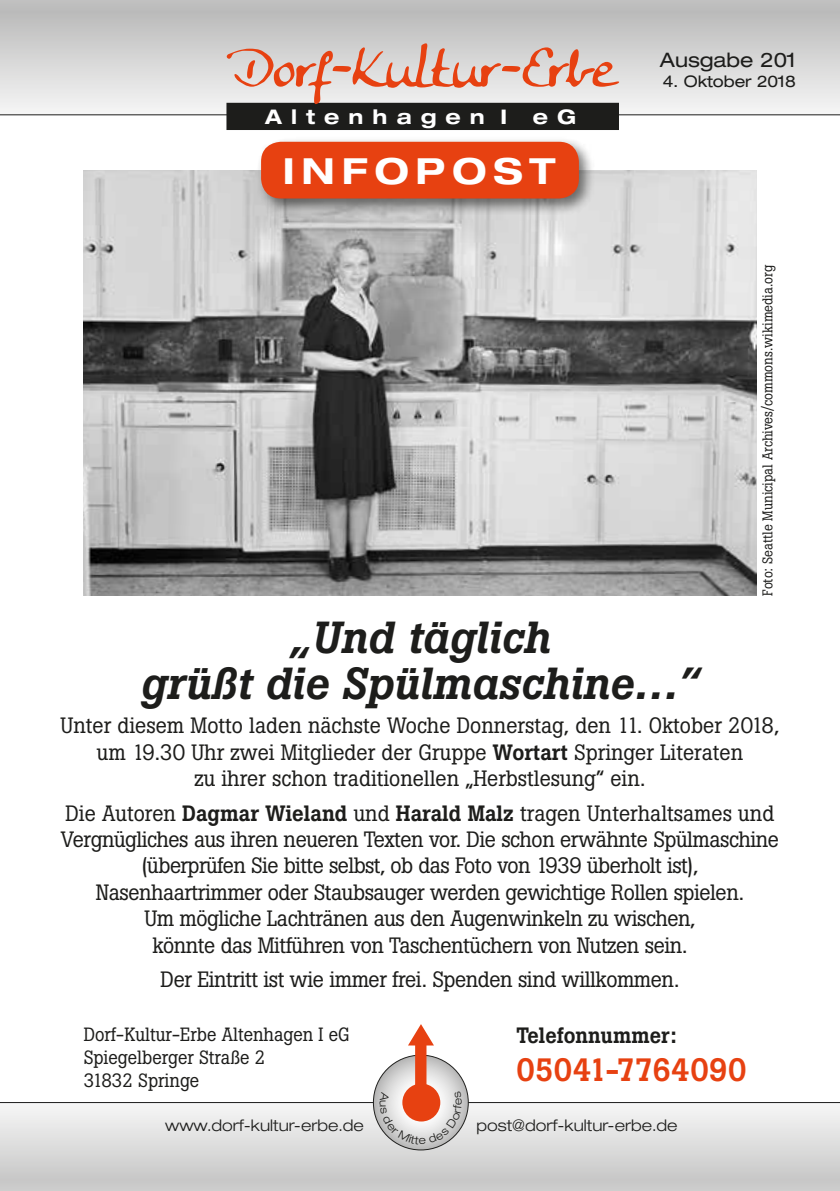
<style>
.page{position:relative;width:840px;height:1191px;background:#fff}
.page>*{position:absolute;margin:0;border:0;box-sizing:border-box;transform-origin:0 0}
.t1{font:53.8px "Anke Calligraphic FG";color:#e74111}
.t2{font:italic 500 44.4px/46px "Boton";color:#1d1d1b;text-align:center}
.t3{font:700 expanded 36px "Helvetica Neue";letter-spacing:.19em;color:#fff}
.t4{font:500 32px "Boton";letter-spacing:.015em;color:#e74111;scale:.95 1}
.t5{font:22px/26.4px "Boton";letter-spacing:-.02em;color:#1d1d1b;text-align:center}
.t6{font:22px/26.4px "Boton";color:#1d1d1b;text-align:center}
.t7{font:500 22px "Boton";color:#1d1d1b;scale:.95 1}
.t8{font:700 expanded 20.2px "Helvetica Neue";letter-spacing:.45em;color:#fff}
.t9{font:expanded 20px "Helvetica Neue";color:#1d1d1b}
.t10{font:19px/23px "Boton";color:#1d1d1b;scale:.95 1}
.t11{font:300 expanded 16px "Helvetica Neue";color:#1d1d1b}
.t12{font:expanded 16px "Helvetica Neue";letter-spacing:-.005em;color:#1d1d1b}
.t13{font:14px "Boton";color:#1d1d1b;scale:.94 1}
.s1{font-weight:500}
</style>
<div class="page">
<div style="left:0;top:0;width:839px;height:11px;background:#bebebe"></div>
<div style="left:0;top:1179px;width:839px;height:12px;background:#cacac9"></div>
<div style="left:0;top:11px;width:839px;height:104px;background:linear-gradient(to bottom,#bbbbba,#f5f5f5)"></div>
<hr style="left:0;top:114px;width:839px;height:1px;background:#1d1d1b">
<div style="left:227px;top:104px;width:390px;height:25px;background:#1d1d1b"></div>
<div style="left:226px;top:103px;width:392px;height:27px;border:2px solid #1d1d1b"></div>
<div style="left:0;top:1102px;width:839px;height:77px;background:linear-gradient(to bottom,#f7f7f7,#c9c9c8)"></div>
<hr style="left:0;top:1102px;width:839px;height:1px;background:#1d1d1b">
<svg style="left:373px;top:1055px;width:95px;height:95px"></svg>
<img style="left:84px;top:170px;width:671px;height:425px">
<div style="left:256px;top:136px;width:339px;height:79px;background:#1d1d1b;opacity:.6"></div>
<div style="left:261px;top:142px;width:317px;height:56px;background:#e74111;border-radius:20px"></div>
<svg style="left:379px;top:1024px;width:82px;height:120px"></svg>
<h1 class="t1" style="left:226px;top:14px;width:389px">Dorf-Kultur-Erbe</h1>
<h1 class="t1" style="left:226px;top:37px;width:389px">Dorf-Kultur-Erbe</h1>
<p class="t8" style="left:265px;top:104px;width:243px">Altenhagen I</p>
<p class="t8" style="left:532px;top:104px;width:45px">e G</p>
<h3 class="t3" style="left:283px;top:149px;width:274px">INFOPOST</h3>
<p class="t9" style="left:659px;top:47px;width:137px">Ausgabe 201</p>
<p class="t12" style="left:662px;top:71px;width:135px">4. Oktober 2018</p>
<p class="t13" style="left:758px;top:595px;width:353px;rotate:-90deg">Foto: Seattle Municipal Archives/commons.wikimedia.org</p>
<h2 class="t2" style="left:140px;top:615px;width:560px">„Und täglich<br>grüßt die Spülmaschine…”</h2>
<p class="t6" style="left:60px;top:712px;width:720px">Unter diesem Motto laden nächste Woche Donnerstag, den 11. Oktober 2018, um 19.30 Uhr zwei Mitglieder der Gruppe <span class="s1">Wortart</span> Springer Literaten<br>zu ihrer schon traditionellen „Herbstlesung” ein.</p>
<p class="t5" style="left:61px;top:799px;width:719px">Die Autoren <span class="s1">Dagmar Wieland</span> und <span class="s1">Harald Malz</span> tragen Unterhaltsames und Vergnügliches aus ihren neueren Texten vor. Die schon erwähnte Spülmaschine (überprüfen Sie bitte selbst, ob das Foto von 1939 überholt ist), Nasenhaartrimmer oder Staubsauger werden gewichtige Rollen spielen.<br>Um mögliche Lachtränen aus den Augenwinkeln zu wischen,<br>könnte das Mitführen von Taschentüchern von Nutzen sein.</p>
<p class="t5" style="left:160px;top:966px;width:520px">Der Eintritt ist wie immer frei. Spenden sind willkommen.</p>
<p class="t10" style="left:84px;top:1022px;width:281px">Dorf-Kultur-Erbe Altenhagen I eG<br>Spiegelberger Straße 2<br>31832 Springe</p>
<p class="t7" style="left:516px;top:1022px;width:170px">Telefonnummer:</p>
<h3 class="t4" style="left:516px;top:1051px;width:243px">05041-7764090</h3>
<p class="t11" style="left:165px;top:1116px;width:200px">www.dorf-kultur-erbe.de</p>
<p class="t11" style="left:476px;top:1116px;width:202px">post@dorf-kultur-erbe.de</p>
</div>
